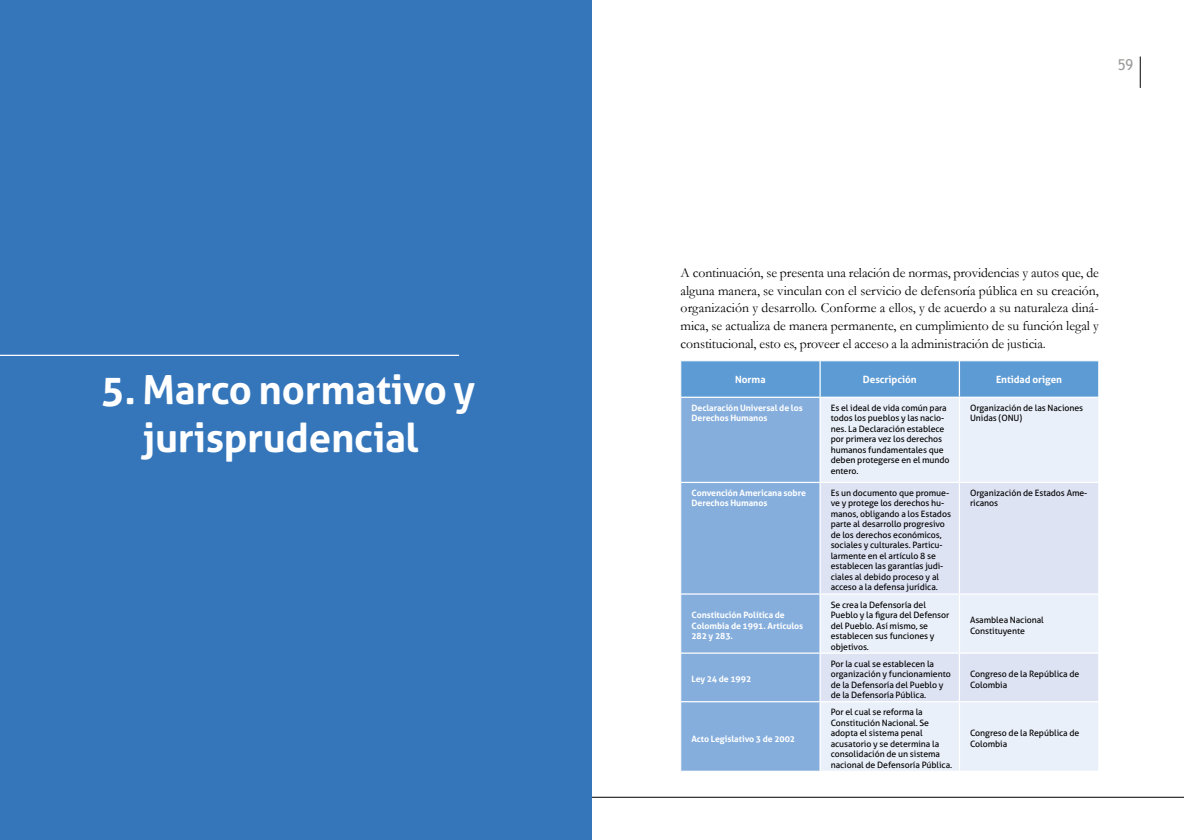
<style>
.page{position:relative;width:1184px;height:840px;background:#fff}
.page>*{position:absolute;margin:0;border:0;box-sizing:border-box;transform-origin:0 0}
.t1{font:700 40px/48px "Aller";letter-spacing:-.005em;color:#fff;text-align:center}
.t2{font:15px "Trebuchet MS";color:#9d9d9c}
.t3{font:13.75px/17.9px "Garamond";letter-spacing:-.01em;color:#000;text-align:justify}
.t4{font:700 10px "Aller";letter-spacing:-.005em;color:#fff}
.t5{font:8.75px/10.5px "Aller";letter-spacing:-.005em;color:#000}
.t6{font:700 8.75px/10.5px "Aller";letter-spacing:-.005em;color:#fff}
</style>
<div class="page">
<hr style="left:0;top:797px;width:1183px;height:1px;background:#000">
<hr style="left:1140px;top:56px;width:1px;height:32px;background:#000">
<div style="left:681px;top:362px;width:417px;height:35px;background:#5d9bd4"></div>
<div style="left:681px;top:398px;width:138px;height:372px;background:#85aedd"></div>
<div style="left:821px;top:398px;width:277px;height:372px;background:#eaf0fa"></div>
<svg style="left:821px;top:483px;width:277px;height:218px;background:#e1e6f5"></svg>
<hr style="left:819px;top:361px;width:1px;height:36px;background:#fff">
<hr style="left:958px;top:361px;width:2px;height:36px;background:#fff">
<hr style="left:958px;top:398px;width:2px;height:84px;background:#fff">
<hr style="left:681px;top:482px;width:139px;height:1px;background:#fff">
<hr style="left:820px;top:482px;width:139px;height:1px;background:#fff">
<hr style="left:959px;top:482px;width:139px;height:1px;background:#fff">
<hr style="left:958px;top:483px;width:2px;height:110px;background:#fff">
<hr style="left:681px;top:593px;width:139px;height:1px;background:#fff">
<hr style="left:820px;top:593px;width:139px;height:1px;background:#fff">
<hr style="left:959px;top:593px;width:139px;height:1px;background:#fff">
<hr style="left:958px;top:594px;width:2px;height:58px;background:#fff">
<hr style="left:681px;top:652px;width:139px;height:2px;background:#fff">
<hr style="left:820px;top:652px;width:139px;height:2px;background:#fff">
<hr style="left:959px;top:652px;width:139px;height:2px;background:#fff">
<hr style="left:958px;top:654px;width:2px;height:47px;background:#fff">
<hr style="left:681px;top:701px;width:139px;height:1px;background:#fff">
<hr style="left:820px;top:701px;width:139px;height:1px;background:#fff">
<hr style="left:959px;top:701px;width:139px;height:1px;background:#fff">
<hr style="left:958px;top:702px;width:2px;height:68px;background:#fff">
<div style="left:0;top:0;width:592px;height:840px;background:#3576bb"></div>
<hr style="left:0;top:355px;width:459px;height:1px;background:#fff">
<h1 class="t1" style="left:101px;top:366px;width:376px">5. Marco normativo y jurisprudencial</h1>
<h2 class="t2" style="left:1117px;top:55px;width:17px">59</h2>
<p class="t3" style="left:680px;top:263px;width:420px">A continuación, se presenta una relación de normas, providencias y autos que, de alguna manera, se vinculan con el servicio de defensoría pública en su creación, organización y desarrollo. Conforme a ellos, y de acuerdo a su naturaleza diná&shy;mica, se actualiza de manera permanente, en cumplimiento de su función legal y constitucional, esto es, proveer el acceso a la administración de justicia.</p>
<p class="t4" style="left:735px;top:373px;width:32px">Norma</p>
<p class="t4" style="left:862px;top:373px;width:55px">Descripción</p>
<p class="t4" style="left:996px;top:373px;width:68px">Entidad origen</p>
<p class="t6" style="left:691px;top:402px;width:113px">Declaración Universal de los<br>Derechos Humanos</p>
<p class="t5" style="left:830px;top:402px;width:120px">Es el ideal de vida común para todos los pueblos y las nacio&shy;nes. La Declaración establece por primera vez los derechos humanos fundamentales que deben protegerse en el mundo entero.</p>
<p class="t5" style="left:970px;top:402px;width:115px">Organización de las Naciones<br>Unidas (ONU)</p>
<p class="t6" style="left:691px;top:487px;width:116px">Convención Americana sobre<br>Derechos Humanos</p>
<p class="t5" style="left:830px;top:487px;width:122px">Es un documento que promue&shy;ve y protege los derechos hu&shy;manos, obligando a los Estados parte al desarrollo progresivo de los derechos económicos, sociales y culturales. Particu&shy;larmente en el artículo 8 se establecen las garantías judi&shy;ciales al debido proceso y al acceso a la defensa jurídica.</p>
<p class="t5" style="left:970px;top:487px;width:119px">Organización de Estados Ame&shy;ricanos</p>
<p class="t6" style="left:691px;top:609px;width:113px">Constitución Política de<br>Colombia de 1991. Artículos<br>282 y 283.</p>
<p class="t5" style="left:830px;top:599px;width:120px">Se crea la Defensoría del<br>Pueblo y la figura del Defensor del Pueblo. Así mismo, se establecen sus funciones y objetivos.</p>
<p class="t5" style="left:970px;top:615px;width:75px">Asamblea Nacional<br>Constituyente</p>
<p class="t6" style="left:691px;top:674px;width:61px">Ley 24 de 1992</p>
<p class="t6" style="left:691px;top:733px;width:105px">Acto Legislativo 3 de 2002</p>
<p class="t5" style="left:830px;top:658px;width:122px">Por la cual se establecen la organización y funcionamiento de la Defensoría del Pueblo y de la Defensoría Pública.</p>
<p class="t5" style="left:970px;top:669px;width:111px">Congreso de la República de<br>Colombia</p>
<p class="t5" style="left:830px;top:707px;width:123px">Por el cual se reforma la<br>Constitución Nacional. Se adopta el sistema penal acusatorio y se determina la consolidación de un sistema nacional de Defensoría Pública.</p>
<p class="t5" style="left:970px;top:728px;width:111px">Congreso de la República de<br>Colombia</p>
</div>
